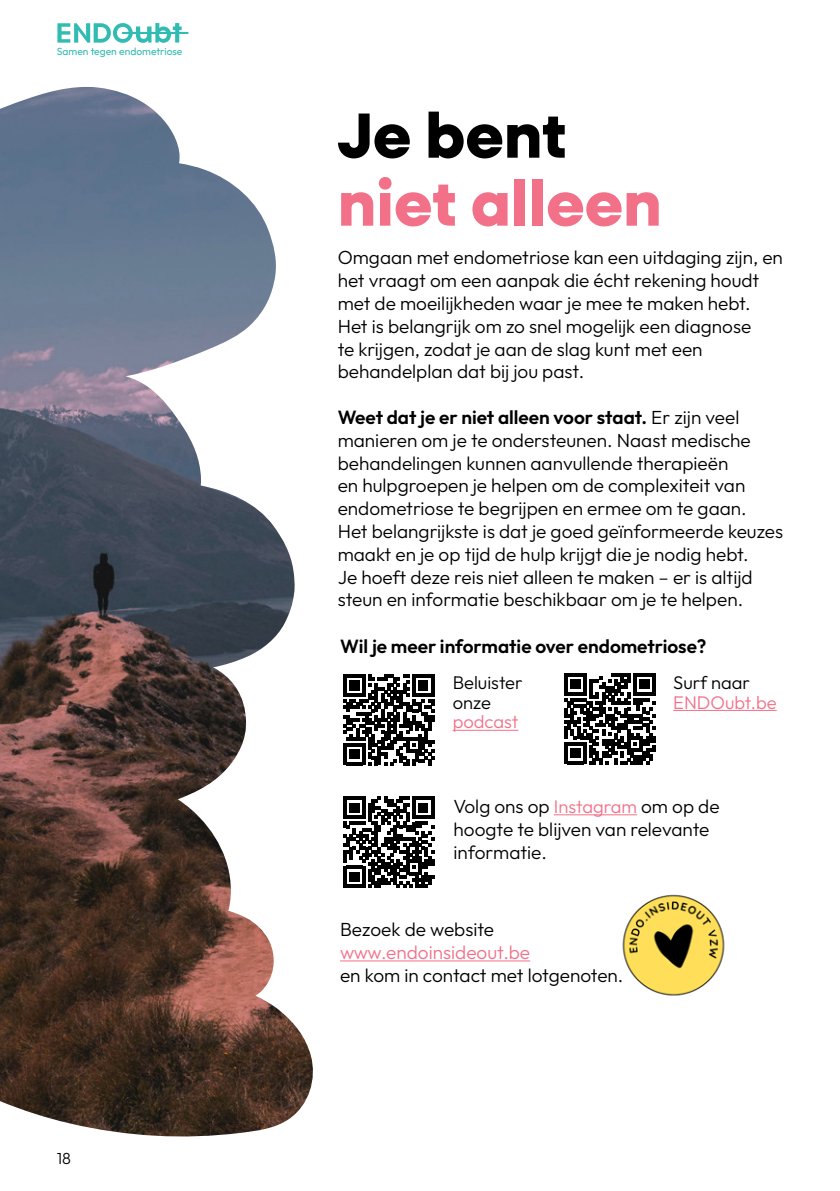
<style>
.page{position:relative;width:840px;height:1191px;background:#fff}
.page>*{position:absolute;margin:0;border:0;box-sizing:border-box;transform-origin:0 0}
.t1{font:800 64px "Neulis Sans";color:#f27189}
.t2{font:800 64px "Neulis Sans";color:#000}
.t3{font:300 19px/22.8px "Outfit";color:#000}
.t4{font:600 19px "Outfit";color:#000}
.t5{font:300 19px "Outfit";color:#f27189}
.t6{font:300 18.4px/19.8px "Outfit";color:#000}
.t7{font:300 18.4px "Outfit";color:#f27189}
.t8{font:300 16px "Outfit";color:#000}
.t9{font:10.4px "Outfit";color:#30bcb2}
.s1{font-weight:600}
.s2{font-size:18.4px;color:#f27189}
</style>
<div class="page">
<svg style="left:57px;top:23px;width:131px;height:20px"></svg>
<img style="left:622px;top:894px;width:103px;height:102px">
<svg style="left:0;top:86px;width:313px;height:1051px"></svg>
<hr style="left:553px;top:814px;width:83px;height:1px;background:#f27189">
<hr style="left:340px;top:960px;width:190px;height:1px;background:#f27189">
<hr style="left:452px;top:730px;width:66px;height:1px;background:#f27189">
<hr style="left:672px;top:710px;width:104px;height:1px;background:#f27189">
<svg style="left:343px;top:674px;width:91px;height:91px"></svg>
<svg style="left:343px;top:796px;width:91px;height:91px"></svg>
<svg style="left:564px;top:673px;width:91px;height:91px"></svg>
<p class="t9" style="left:57px;top:44px;width:127px">Samen tegen endometriose</p>
<p class="t8" style="left:57px;top:1148px;width:16px">18</p>
<h1 class="t2" style="left:337px;top:88px;width:230px">Je bent</h1>
<h1 class="t1" style="left:337px;top:156px;width:325px">niet alleen</h1>
<p class="t3" style="left:337px;top:247px;width:446px">Omgaan met endometriose kan een uitdaging zijn, en het vraagt om een aanpak die écht rekening houdt met de moeilijkheden waar je mee te maken hebt.<br>Het is belangrijk om zo snel mogelijk een diagnose<br>te krijgen, zodat je aan de slag kunt met een behandelplan dat bij jou past.</p>
<p class="t3" style="left:337px;top:406px;width:447px"><span class="s1">Weet dat je er niet alleen voor staat.</span> Er zijn veel manieren om je te ondersteunen. Naast medische behandelingen kunnen aanvullende therapieën<br>en hulpgroepen je helpen om de complexiteit van endometriose te begrijpen en ermee om te gaan.<br>Het belangrijkste is dat je goed geïnformeerde keuzes maakt en je op tijd de hulp krijgt die je nodig hebt.<br>Je hoeft deze reis niet alleen te maken – er is altijd steun en informatie beschikbaar om je te helpen.</p>
<p class="t4" style="left:340px;top:633px;width:368px">Wil je meer informatie over endometriose?</p>
<p class="t6" style="left:452px;top:673px;width:71px">Beluister onze</p>
<p class="t7" style="left:452px;top:710px;width:67px">podcast</p>
<p class="t6" style="left:672px;top:673px;width:78px">Surf naar</p>
<p class="t7" style="left:672px;top:690px;width:105px">ENDOubt.be</p>
<p class="t3" style="left:453px;top:795px;width:267px">Volg ons op <span class="s2">Instagram</span> om op de hoogte te blijven van relevante informatie.</p>
<p class="t3" style="left:340px;top:918px;width:155px">Bezoek de website</p>
<p class="t5" style="left:340px;top:940px;width:191px">www.endoinsideout.be</p>
<p class="t3" style="left:340px;top:964px;width:285px">en kom in contact met lotgenoten.</p>
</div>
